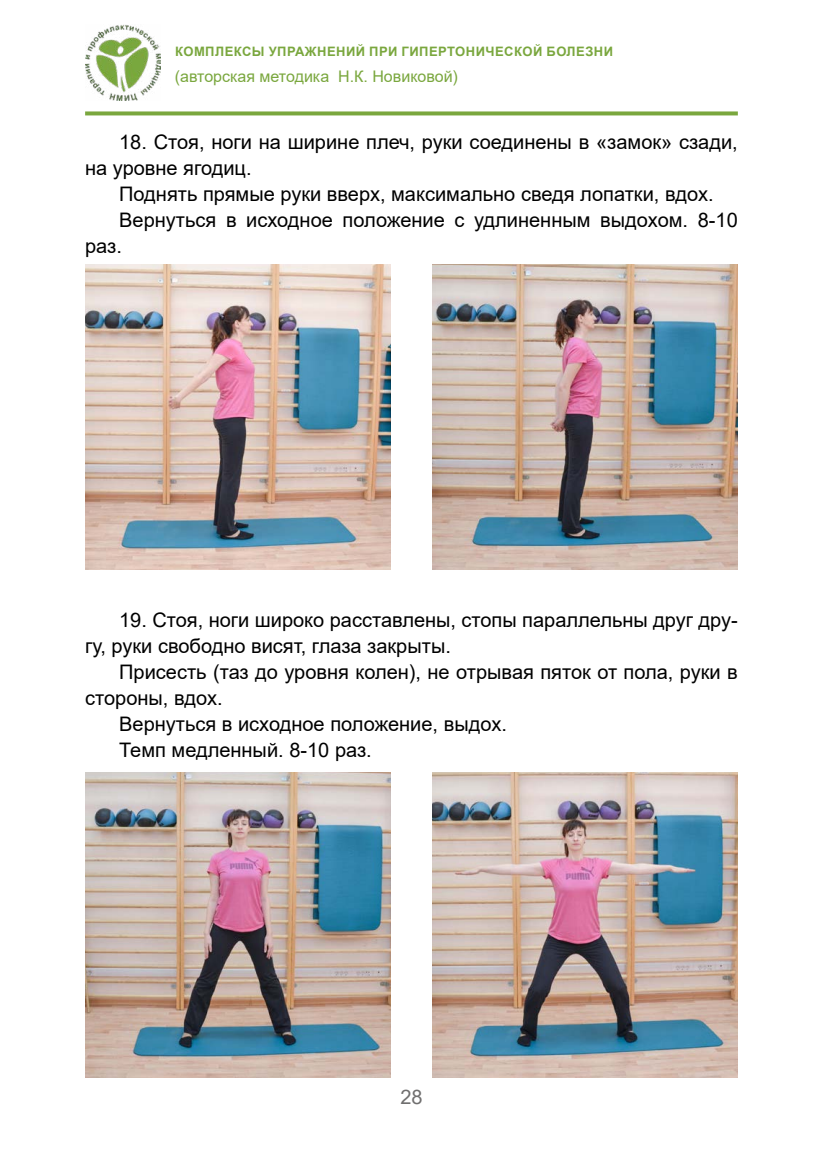
<style>
.page{position:relative;width:823px;height:1163px;background:#fff}
.page>*{position:absolute;margin:0;border:0;box-sizing:border-box;transform-origin:0 0}
.t1{font:20px/26px "Arial";color:#000}
.t2{font:20px "Arial";color:#706f6f}
.t3{font:16px "Arial";color:#7aa73e}
.t4{font:700 13px "Arial";letter-spacing:.035em;color:#7aa73e}
</style>
<div class="page">
<img style="left:85px;top:24px;width:75px;height:77px">
<svg style="left:85px;top:111px;width:652px;height:4px;background:#89b154"></svg>
<img style="left:85px;top:264px;width:305px;height:305px">
<img style="left:432px;top:264px;width:305px;height:305px">
<img style="left:85px;top:772px;width:305px;height:305px">
<img style="left:432px;top:772px;width:305px;height:305px">
<p class="t4" style="left:175px;top:42px;width:439px">КОМПЛЕКСЫ УПРАЖНЕНИЙ ПРИ ГИПЕРТОНИЧЕСКОЙ БОЛЕЗНИ</p>
<p class="t3" style="left:175px;top:66px;width:284px">(авторская методика Н.К. Новиковой)</p>
<p class="t1" style="left:85px;top:129px;width:653px;text-indent:34px">18. Стоя, ноги на ширине плеч, руки соединены в «замок» сзади, на уровне ягодиц.</p>
<p class="t1" style="left:119px;top:181px;width:595px">Поднять прямые руки вверх, максимально сведя лопатки, вдох.</p>
<p class="t1" style="left:119px;top:207px;width:619px">Вернуться в исходное положение с удлиненным выдохом. 8-10</p>
<p class="t1" style="left:85px;top:233px;width:38px">раз.</p>
<p class="t1" style="left:85px;top:607px;width:653px;text-indent:34px">19. Стоя, ноги широко расставлены, стопы параллельны друг дру&shy;гу, руки свободно висят, глаза закрыты.</p>
<p class="t1" style="left:119px;top:659px;width:619px">Присесть (таз до уровня колен), не отрывая пяток от пола, руки в</p>
<p class="t1" style="left:85px;top:685px;width:139px">стороны, вдох.</p>
<p class="t1" style="left:119px;top:711px;width:389px">Вернуться в исходное положение, выдох.</p>
<p class="t1" style="left:119px;top:737px;width:254px">Темп медленный. 8-10 раз.</p>
<p class="t2" style="left:400px;top:1082px;width:24px">28</p>
</div>
